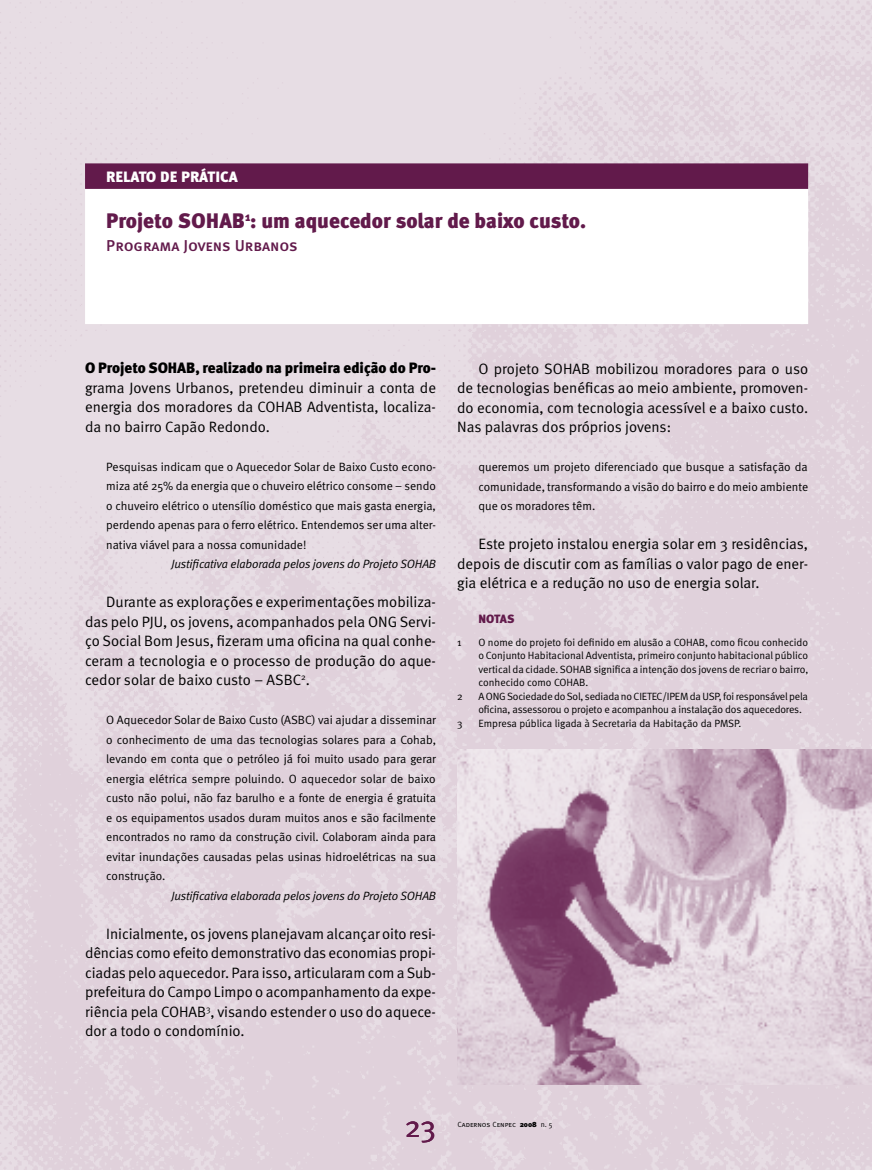
<style>
.page{position:relative;width:872px;height:1170px;background:#fff}
.page>*{position:absolute;margin:0;border:0;box-sizing:border-box;transform-origin:0 0}
.t1{font:30px "Meta Normal";color:#621a4b}
.t2{font:900 21px "Meta";color:#621a4b}
.t3{font:15.75px "Meta Medium Caps";letter-spacing:-.005em;color:#621a4b}
.t4{font:15px/19.5px "Meta Normal";color:#000;text-align:justify}
.t5{font:900 15px "Meta";color:#000}
.t6{font:15px "Meta Black Caps";color:#fff}
.t7{font:12px/19.5px "Meta Normal";color:#000;text-align:justify}
.t8{font:italic 12px "Meta Normal";letter-spacing:-.01em;color:#000}
.t9{font:900 12px "Meta";letter-spacing:-.01em;color:#621a4b}
.t10{font:10.5px/13.5px "Meta Normal";letter-spacing:-.015em;color:#000;text-align:justify}
.t11{font:7.5px "Meta Normal Caps";letter-spacing:-.005em;color:#000}
.s1{font-family:"Meta Black Caps";font-weight:400}
.s2{font-family:"Meta Black Caps"}
.s3{font-family:"Meta Normal"}
</style>
<div class="page">
<div style="left:0;top:0;width:872px;height:1169px;background:#e3d7df"></div>
<div style="left:86px;top:171px;width:721px;height:152px;background:#fff"></div>
<div style="left:85px;top:163px;width:723px;height:26px;background:#621a4b"></div>
<img style="left:457px;top:749px;width:415px;height:335px">
<p class="t6" style="left:106px;top:167px;width:133px">RELATO DE PRÁTI CA</p>
<h2 class="t2" style="left:106px;top:208px;width:99px">Projeto <span class="s1">Sohab</span></h2>
<h2 class="t2" style="left:245px;top:208px;width:342px"><sup>1</sup>: um aquecedor solar de baixo custo.</h2>
<p class="t3" style="left:106px;top:237px;width:193px">Programa Jovens Urbanos</p>
<p class="t5" style="left:85px;top:359px;width:352px">O Projeto SOHAB, realizado na primeira edição do Pro-</p>
<p class="t4" style="left:85px;top:377px;width:352px">grama Jovens Urbanos, pretendeu diminuir a conta de energia dos moradores da COHAB Adventista, localiza&shy;da no bairro Capão Redondo.</p>
<p class="t7" style="left:106px;top:456px;width:331px">Pesquisas indicam que o Aquecedor Solar de Baixo Custo econo&shy;miza até 25% da energia que o chuveiro elétrico consome – sendo o chuveiro elétrico o utensílio doméstico que mais gasta energia, perdendo apenas para o ferro elétrico. Entendemos ser uma alter&shy;nativa viável para a nossa comunidade!</p>
<p class="t8" style="left:171px;top:557px;width:266px">Justificativa elaborada pelos jovens do Projeto SOHAB</p>
<p class="t4" style="left:85px;top:592px;width:352px;text-indent:21px">Durante as explorações e experimentações mobiliza&shy;das pelo PJU, os jovens, acompanhados pela ONG Servi&shy;ço Social Bom Jesus, fizeram uma oficina na qual conhe&shy;ceram a tecnologia e o processo de produção do aque&shy;cedor solar de baixo custo – ASBC<sup>2</sup>.</p>
<p class="t7" style="left:106px;top:710px;width:331px">O Aquecedor Solar de Baixo Custo (ASBC) vai ajudar a disseminar o conhecimento de uma das tecnologias solares para a Cohab, levando em conta que o petróleo já foi muito usado para gerar energia elétrica sempre poluindo. O aquecedor solar de baixo custo não polui, não faz barulho e a fonte de energia é gratuita e os equipamentos usados duram muitos anos e são facilmente encontrados no ramo da construção civil. Colaboram ainda para evitar inundações causadas pelas usinas hidroelétricas na sua construção.</p>
<p class="t8" style="left:171px;top:888px;width:266px">Justificativa elaborada pelos jovens do Projeto SOHAB</p>
<p class="t4" style="left:85px;top:923px;width:352px;text-indent:21px">Inicialmente, os jovens planejavam alcançar oito resi&shy;dências como efeito demonstrativo das economias propi&shy;ciadas pelo aquecedor. Para isso, articularam com a Sub&shy;prefeitura do Campo Limpo o acompanhamento da expe&shy;riência pela COHAB<sup>3</sup>, visando estender o uso do aquece&shy;dor a todo o condomínio.</p>
<p class="t4" style="left:457px;top:358px;width:352px;text-indent:21px">O projeto SOHAB mobilizou moradores para o uso de tecnologias benéficas ao meio ambiente, promoven&shy;do economia, com tecnologia acessível e a baixo custo.<br>Nas palavras dos próprios jovens:</p>
<p class="t7" style="left:478px;top:457px;width:331px">queremos um projeto diferenciado que busque a satisfação da comunidade, transformando a visão do bairro e do meio ambiente que os moradores têm.</p>
<p class="t4" style="left:457px;top:534px;width:352px;text-indent:21px">Este projeto instalou energia solar em 3 residências, depois de discutir com as famílias o valor pago de ener&shy;gia elétrica e a redução no uso de energia solar.</p>
<p class="t9" style="left:478px;top:611px;width:37px">NOTAS</p>
<p class="t10" style="left:457px;top:635px;width:6px">1</p>
<p class="t10" style="left:478px;top:635px;width:331px">O nome do projeto foi definido em alusão a COHAB, como ficou conhecido o Conjunto Habitacional Adventista, primeiro conjunto habitacional público vertical da cidade. SOHAB significa a intenção dos jovens de recriar o bairro, conhecido como COHAB.</p>
<p class="t10" style="left:457px;top:689px;width:4px">2</p>
<p class="t10" style="left:478px;top:689px;width:331px">A ONG Sociedade do Sol, sediada no CIETEC/IPEM da USP, foi responsável pela oficina, assessorou o projeto e acompanhou a instalação dos aquecedores.</p>
<p class="t10" style="left:457px;top:716px;width:4px">3</p>
<p class="t10" style="left:478px;top:716px;width:264px">Empresa pública ligada à Secretaria da Habitação da PMSP.</p>
<h1 class="t1" style="left:405px;top:1109px;width:15px">23</h1>
<p class="t11" style="left:457px;top:1120px;width:96px">Cadernos Cenpec <span class="s2">2008</span> <span class="s3">n</span>. 5</p>
</div>
